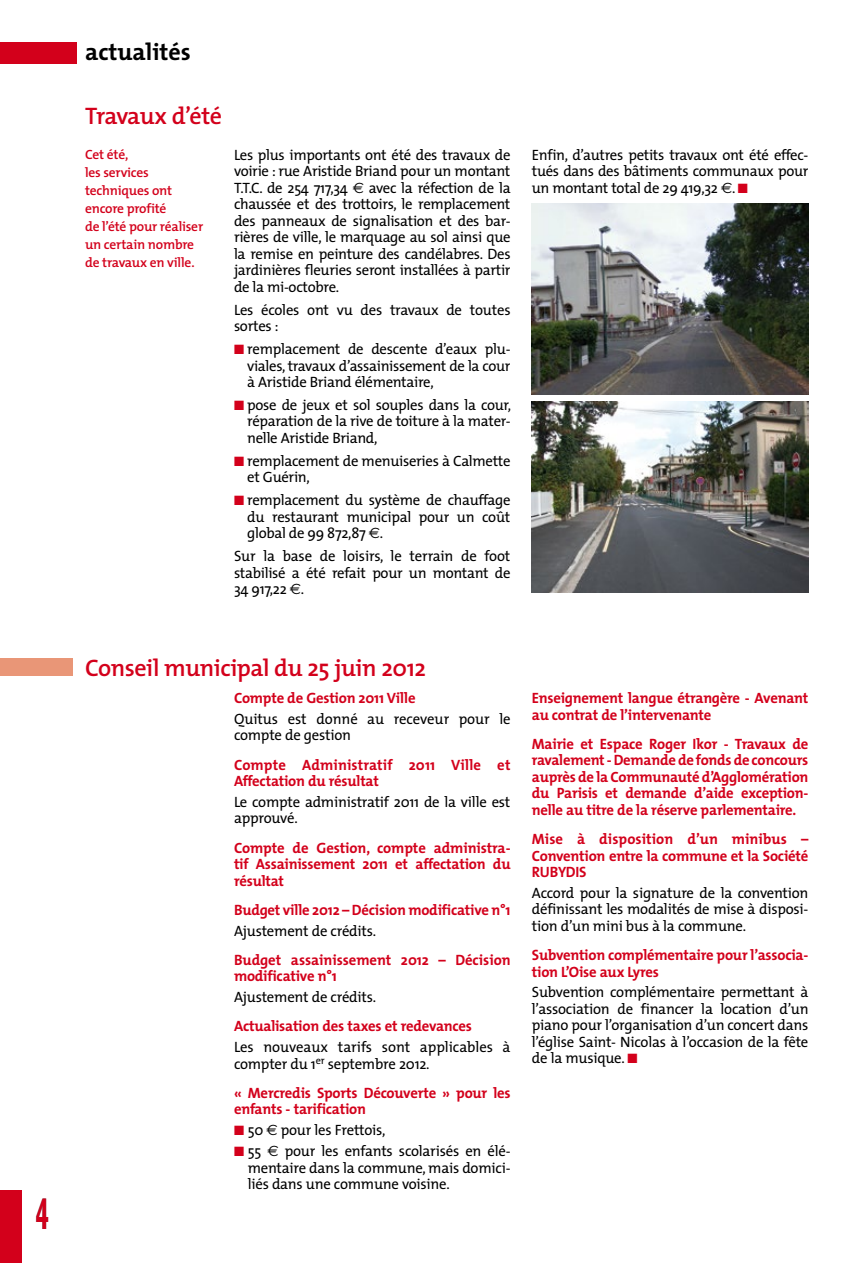
<style>
.page{position:relative;width:851px;height:1263px;background:#fff}
.page>*{position:absolute;margin:0;border:0;box-sizing:border-box;transform-origin:0 0}
.t1{font:700 45px "Akzidenz Grotesk BE";color:#d3001b;scale:.5 1}
.t2{font:600 24px "The Mix";letter-spacing:-.02em;color:#d3001b}
.t3{font:700 24px "The Mix";color:#000}
.t4{font:15px/16.5px "The Mix";letter-spacing:-.015em;color:#000;text-align:justify}
.t5{font:700 15px/16.5px "The Mix";letter-spacing:-.015em;color:#d3001b}
.t6{font:700 15px/16.5px "The Mix";letter-spacing:.01em;color:#d3001b}
.t7{font:600 13.5px/18px "The Mix";letter-spacing:-.015em;color:#d3001b}
.s1{font-family:"Euro Sans"}
.s2{color:#d3001b}
</style>
<div class="page">
<div style="left:0;top:43px;width:77px;height:21px;background:#d3001b"></div>
<div style="left:0;top:658px;width:72px;height:17px;background:#e99677"></div>
<div style="left:0;top:1191px;width:21px;height:72px;background:#d3001b"></div>
<img style="left:531px;top:203px;width:277px;height:191px">
<img style="left:531px;top:401px;width:277px;height:192px">
<h1 class="t1" style="left:36px;top:1188px;width:27px">4</h1>
<h2 class="t3" style="left:85px;top:32px;width:107px">actualités</h2>
<h2 class="t2" style="left:85px;top:96px;width:138px">Travaux d’été</h2>
<p class="t7" style="left:85px;top:145px;width:120px">Cet été,<br>les services techniques ont encore profité<br>de l’été pour réaliser un certain nombre de travaux en ville.</p>
<p class="t4" style="left:234px;top:146px;width:278px">Les plus importants ont été des travaux de voirie : rue Aristide Briand pour un montant T.T.C. de 254 717,34 <span class="s1">€</span> avec la réfection de la chaussée et des trottoirs, le remplacement des panneaux de signalisation et des bar&shy;rières de ville, le marquage au sol ainsi que la remise en peinture des candélabres. Des jardinières fleuries seront installées à partir de la mi-octobre.</p>
<p class="t4" style="left:234px;top:301px;width:278px">Les écoles ont vu des travaux de toutes sortes :</p>
<p class="t4" style="left:247px;top:340px;width:265px;text-indent:-13px"><span class="s2">■</span> remplacement de descente d’eaux plu&shy;viales, travaux d’assainissement de la cour à Aristide Briand élémentaire,</p>
<p class="t4" style="left:247px;top:396px;width:265px;text-indent:-13px"><span class="s2">■</span> pose de jeux et sol souples dans la cour, réparation de la rive de toiture à la mater&shy;nelle Aristide Briand,</p>
<p class="t4" style="left:247px;top:452px;width:265px;text-indent:-13px"><span class="s2">■</span> remplacement de menuiseries à Calmette et Guérin,</p>
<p class="t4" style="left:247px;top:491px;width:265px;text-indent:-13px"><span class="s2">■</span> remplacement du système de chauffage du restaurant municipal pour un coût global de 99 872,87 <span class="s1">€</span>.</p>
<p class="t4" style="left:234px;top:547px;width:278px">Sur la base de loisirs, le terrain de foot stabilisé a été refait pour un montant de 34 917,22 <span class="s1">€</span>.</p>
<p class="t4" style="left:531px;top:146px;width:278px">Enfin, d’autres petits travaux ont été effec&shy;tués dans des bâtiments communaux pour un montant total de 29 419,32 <span class="s1">€</span>. <span class="s2">■</span></p>
<h2 class="t2" style="left:85px;top:647px;width:342px">Conseil municipal du 25 juin 2012</h2>
<p class="t5" style="left:234px;top:689px;width:183px">Compte de Gestion 2011 Ville</p>
<p class="t4" style="left:234px;top:710px;width:278px">Quitus est donné au receveur pour le compte de gestion</p>
<p class="t6" style="left:234px;top:756px;width:278px">Compte Administratif 2011 Ville et<br>Affectation du résultat</p>
<p class="t4" style="left:234px;top:793px;width:278px">Le compte administratif 2011 de la ville est approuvé.</p>
<p class="t5" style="left:234px;top:839px;width:278px;text-align:justify">Compte de Gestion, compte administra&shy;tif Assainissement 2011 et affectation du résultat</p>
<p class="t5" style="left:234px;top:901px;width:278px">Budget ville 2012 – Décision modificative n°1</p>
<p class="t4" style="left:234px;top:922px;width:144px">Ajustement de crédits.</p>
<p class="t5" style="left:234px;top:951px;width:278px">Budget assainissement 2012 – Décision modificative n°1</p>
<p class="t4" style="left:234px;top:988px;width:144px">Ajustement de crédits.</p>
<p class="t5" style="left:234px;top:1018px;width:239px">Actualisation des taxes et redevances</p>
<p class="t4" style="left:234px;top:1038px;width:278px">Les nouveaux tarifs sont applicables à compter du 1<sup>er</sup> septembre 2012.</p>
<p class="t5" style="left:234px;top:1084px;width:278px">« Mercredis Sports Découverte » pour les enfants - tarification</p>
<p class="t4" style="left:234px;top:1121px;width:153px"><span class="s2">■</span> 50 <span class="s1">€</span> pour les Frettois,</p>
<p class="t4" style="left:248px;top:1142px;width:264px;text-indent:-14px"><span class="s2">■</span> 55 <span class="s1">€</span> pour les enfants scolarisés en élé&shy;mentaire dans la commune, mais domici&shy;liés dans une commune voisine.</p>
<p class="t5" style="left:531px;top:689px;width:278px">Enseignement langue étrangère - Avenant au contrat de l’intervenante</p>
<p class="t5" style="left:531px;top:735px;width:278px;text-align:justify">Mairie et Espace Roger Ikor - Travaux de ravalement - Demande de fonds de concours auprès de la Communauté d’Agglomération du Parisis et demande d’aide exception&shy;nelle au titre de la réserve parlementaire.</p>
<p class="t5" style="left:531px;top:830px;width:278px;text-align:justify">Mise à disposition d’un minibus – Convention entre la commune et la Société RUBYDIS</p>
<p class="t4" style="left:531px;top:884px;width:278px">Accord pour la signature de la convention définissant les modalités de mise à disposi&shy;tion d’un mini bus à la commune.</p>
<p class="t5" style="left:531px;top:946px;width:278px">Subvention complémentaire pour l’associa&shy;tion L’Oise aux Lyres</p>
<p class="t4" style="left:531px;top:984px;width:278px">Subvention complémentaire permettant à l’association de financer la location d’un piano pour l’organisation d’un concert dans l’église Saint- Nicolas à l’occasion de la fête de la musique. <span class="s2">■</span></p>
</div>
